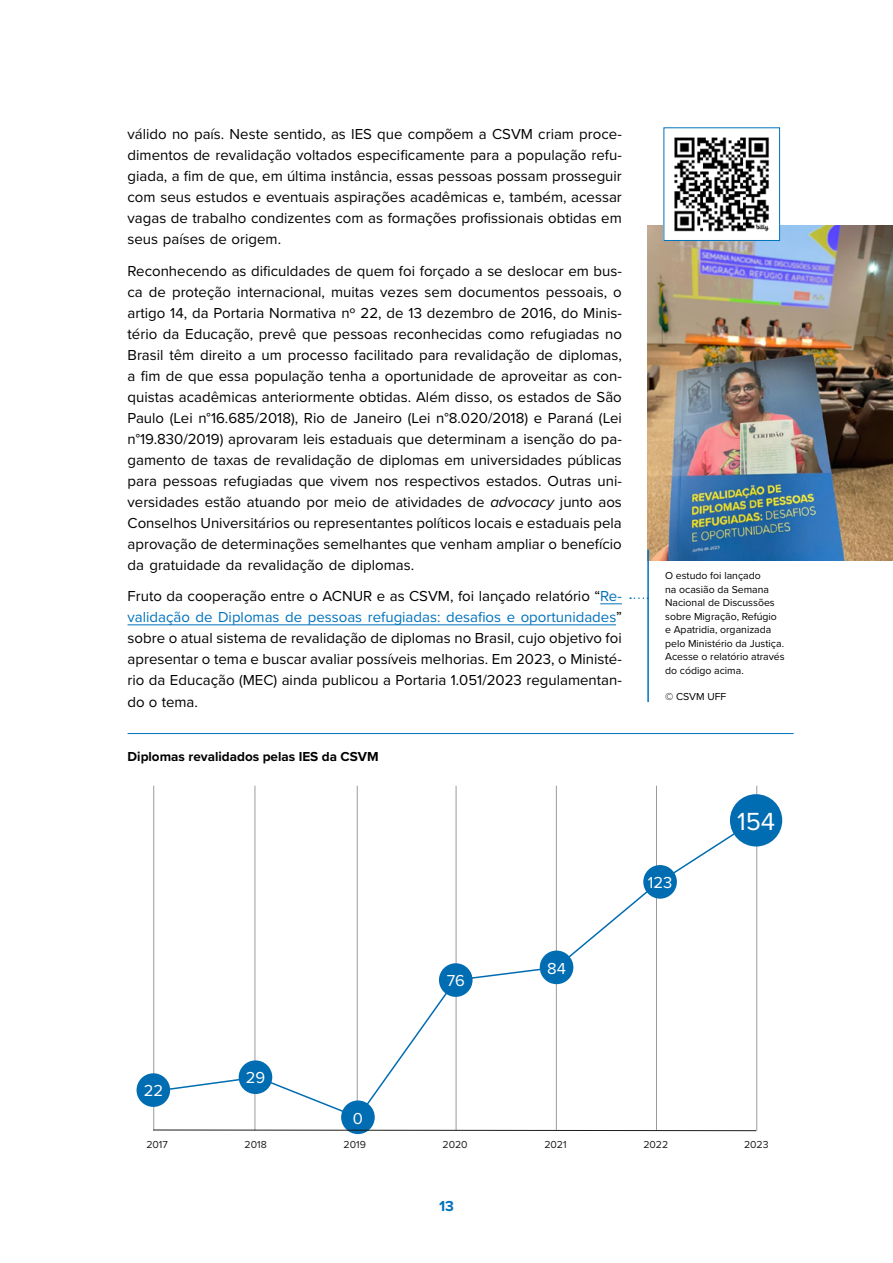
<style>
.page{position:relative;width:893px;height:1263px;background:#fff}
.page>*{position:absolute;margin:0;border:0;box-sizing:border-box;transform-origin:0 0}
.t1{font:25.65px "Proxima Nova";color:#fff}
.t2{font:16.5px "Proxima Nova";color:#fff}
.t3{font:15px/21px "Proxima Nova";color:#000;text-align:justify}
.t4{font:700 15px "Proxima Nova";color:#0072bc}
.t5{font:700 13.5px "Proxima Nova";color:#000}
.t6{font:10.5px/13.5px "Proxima Nova";color:#000}
.t7{font:10.5px "Proxima Nova";color:#1d1d1b}
.s1{font-style:italic}
.s2{color:#0072bc}
</style>
<div class="page">
<svg style="left:600px;top:603px;width:22px;height:1px"></svg>
<hr style="left:128px;top:624px;width:488px;height:1px;background:#0072bc">
<hr style="left:128px;top:733px;width:666px;height:1px;background:#0072bc">
<img style="left:647px;top:225px;width:246px;height:335px">
<hr style="left:647px;top:549px;width:2px;height:153px;background:#0072bc">
<svg style="left:630px;top:597px;width:18px;height:2px"></svg>
<img style="left:666px;top:137px;width:112px;height:102px">
<div style="left:664px;top:128px;width:116px;height:113px;border:1px solid #0072bc"></div>
<hr style="left:153px;top:786px;width:1px;height:345px;background:#9c9b9b">
<hr style="left:255px;top:786px;width:1px;height:345px;background:#9c9b9b">
<hr style="left:357px;top:786px;width:1px;height:345px;background:#9c9b9b">
<hr style="left:456px;top:786px;width:1px;height:345px;background:#9c9b9b">
<hr style="left:556px;top:786px;width:1px;height:345px;background:#9c9b9b">
<hr style="left:656px;top:786px;width:1px;height:345px;background:#9c9b9b">
<hr style="left:756px;top:786px;width:1px;height:345px;background:#9c9b9b">
<svg style="left:153px;top:816px;width:607px;height:303px"></svg>
<div style="left:137px;top:1073px;width:33px;height:34px;background:#006cb1;border-radius:50%"></div>
<div style="left:239px;top:1060px;width:33px;height:34px;background:#006cb1;border-radius:50%"></div>
<div style="left:439px;top:963px;width:34px;height:34px;background:#006cb1;border-radius:50%"></div>
<div style="left:540px;top:950px;width:33px;height:34px;background:#006cb1;border-radius:50%"></div>
<div style="left:643px;top:865px;width:34px;height:34px;background:#006cb1;border-radius:50%"></div>
<div style="left:730px;top:794px;width:52px;height:52px;background:#006cb1;border-radius:50%"></div>
<div style="left:341px;top:1100px;width:34px;height:34px;background:#006cb1;border-radius:50%"></div>
<svg style="left:153px;top:1129px;width:604px;height:2px"></svg>
<p class="t3" style="left:128px;top:123px;width:496px">válido no país. Neste sentido, as IES que compõem a CSVM criam proce&shy;dimentos de revalidação voltados especificamente para a população refu&shy;giada, a fim de que, em última instância, essas pessoas possam prosseguir com seus estudos e eventuais aspirações acadêmicas e, também, acessar vagas de trabalho condizentes com as formações profissionais obtidas em seus países de origem.</p>
<p class="t3" style="left:128px;top:260px;width:496px">Reconhecendo as dificuldades de quem foi forçado a se deslocar em bus&shy;ca de proteção internacional, muitas vezes sem documentos pessoais, o artigo 14, da Portaria Normativa nº 22, de 13 dezembro de 2016, do Minis&shy;tério da Educação, prevê que pessoas reconhecidas como refugiadas no Brasil têm direito a um processo facilitado para revalidação de diplomas, a fim de que essa população tenha a oportunidade de aproveitar as con&shy;quistas acadêmicas anteriormente obtidas. Além disso, os estados de São Paulo (Lei n°16.685/2018), Rio de Janeiro (Lei n°8.020/2018) e Paraná (Lei n°19.830/2019) aprovaram leis estaduais que determinam a isenção do pa&shy;gamento de taxas de revalidação de diplomas em universidades públicas para pessoas refugiadas que vivem nos respectivos estados. Outras uni&shy;versidades estão atuando por meio de atividades de <span class="s1">advocacy</span> junto aos Conselhos Universitários ou representantes políticos locais e estaduais pela aprovação de determinações semelhantes que venham ampliar o benefício da gratuidade da revalidação de diplomas.</p>
<p class="t3" style="left:128px;top:585px;width:496px">Fruto da cooperação entre o ACNUR e as CSVM, foi lançado relatório “<span class="s2">Re&shy;validação de Diplomas de pessoas refugiadas: desafios e oportunidades</span>” sobre o atual sistema de revalidação de diplomas no Brasil, cujo objetivo foi apresentar o tema e buscar avaliar possíveis melhorias. Em 2023, o Ministé&shy;rio da Educação (MEC) ainda publicou a Portaria 1.051/2023 regulamentan&shy;do o tema.</p>
<p class="t5" style="left:128px;top:747px;width:253px">Diplomas revalidados pelas IES da CSVM</p>
<p class="t6" style="left:665px;top:568px;width:121px">O estudo foi lançado<br>na ocasião da Semana<br>Nacional de Discussões sobre Migração, Refúgio e Apatridia, organizada pelo Ministério da Justiça.<br>Acesse o relatório através do código acima.</p>
<p class="t6" style="left:665px;top:689px;width:63px">© CSVM UFF</p>
<p class="t2" style="left:648px;top:870px;width:26px">123</p>
<h1 class="t1" style="left:737px;top:802px;width:40px">154</h1>
<p class="t2" style="left:447px;top:968px;width:20px">76</p>
<p class="t2" style="left:547px;top:956px;width:20px">84</p>
<p class="t2" style="left:144px;top:1078px;width:21px">22</p>
<p class="t2" style="left:246px;top:1066px;width:21px">29</p>
<p class="t2" style="left:353px;top:1106px;width:12px">0</p>
<p class="t7" style="left:146px;top:1136px;width:23px">2017</p>
<p class="t7" style="left:245px;top:1136px;width:24px">2018</p>
<p class="t7" style="left:343px;top:1136px;width:24px">2019</p>
<p class="t7" style="left:442px;top:1136px;width:27px">2020</p>
<p class="t7" style="left:544px;top:1136px;width:24px">2021</p>
<p class="t7" style="left:643px;top:1136px;width:26px">2022</p>
<p class="t7" style="left:744px;top:1136px;width:26px">2023</p>
<p class="t4" style="left:439px;top:1195px;width:16px">13</p>
</div>
